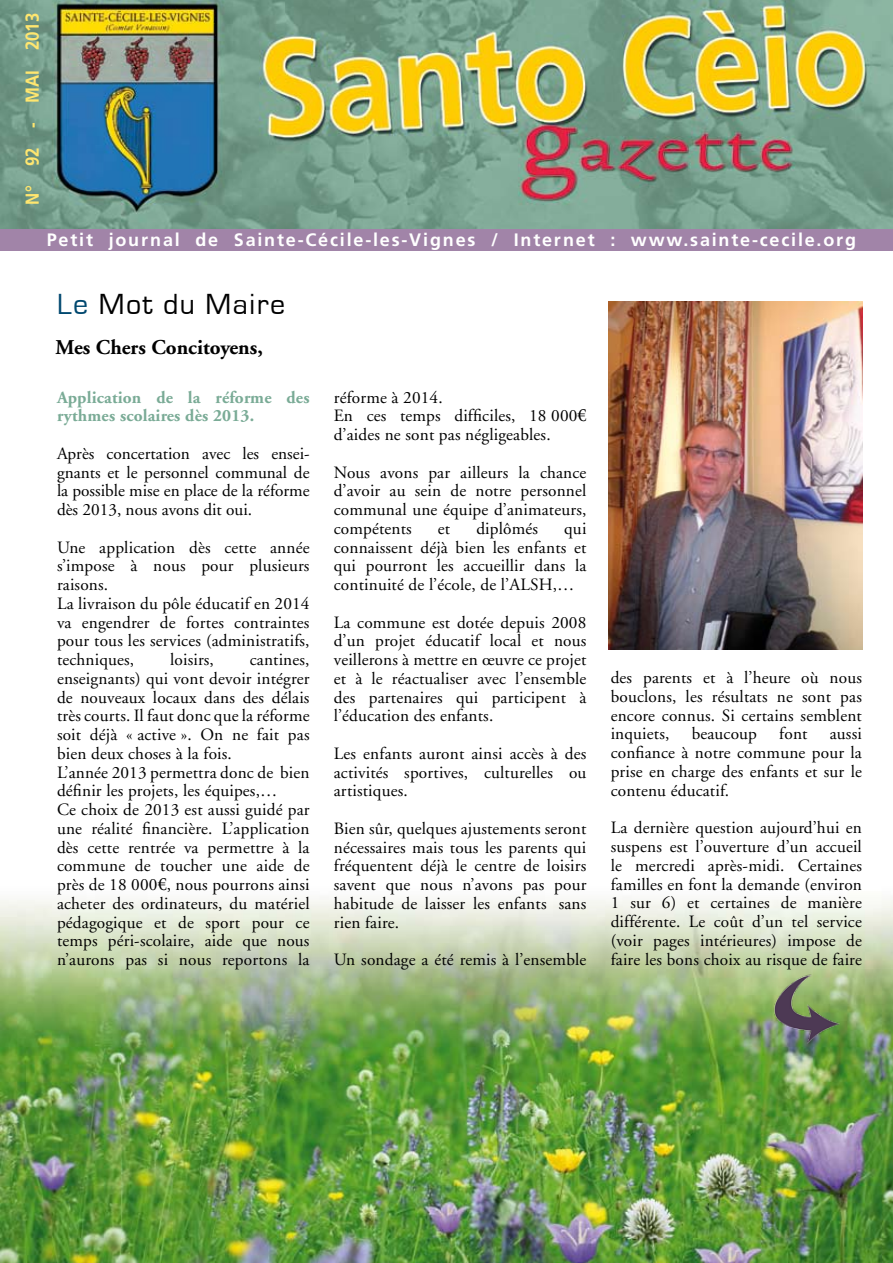
<style>
.page{position:relative;width:893px;height:1263px;background:#fff}
.page>*{position:absolute;margin:0;border:0;box-sizing:border-box;transform-origin:0 0}
.t1{font:30px "Eurostile";letter-spacing:.05em;color:#000}
.t2{font:700 21px "Adobe Garamond";color:#000}
.t3{font:700 18.75px "Frutiger";color:#ffe66f;scale:.9 1}
.t4{font:700 18px "Frutiger";letter-spacing:.1em;color:#fff}
.t5{font:17.25px/18.8px "Adobe Garamond";letter-spacing:.01em;color:#000;text-align:justify}
.t6{font:700 17.25px/18.8px "Adobe Garamond";letter-spacing:.01em;color:#7aab96}
.s1{color:#00486f}
.s2{font-family:"Le Monde Livre"}
</style>
<div class="page">
<img style="left:0;top:0;width:893px;height:230px">
<div style="left:0;top:230px;width:893px;height:21px;background:#a184a8"></div>
<img style="left:609px;top:302px;width:253px;height:347px">
<img style="left:0;top:899px;width:893px;height:364px">
<img style="left:751px;top:968px;width:102px;height:82px">
<p class="t3" style="left:21px;top:204px;width:215px;rotate:-90deg">N° 92 - MAI 2013</p>
<p class="t4" style="left:47px;top:230px;width:811px">Petit journal de Sainte-Cécile-les-Vignes / Internet : www.sainte-cecile.org</p>
<h1 class="t1" style="left:57px;top:288px;width:230px"><span class="s1">Le</span> Mot du Maire</h1>
<p class="t2" style="left:56px;top:336px;width:209px">Mes Chers Concitoyens,</p>
<p class="t6" style="left:57px;top:388px;width:254px">Application de la réforme des rythmes scolaires dès 2013.</p>
<p class="t5" style="left:57px;top:444px;width:254px">Après concertation avec les ensei&shy;gnants et le personnel communal de la possible mise en place de la réforme dès 2013, nous avons dit oui.</p>
<p class="t5" style="left:57px;top:538px;width:254px;text-align:left">Une application dès cette année s’impose à nous pour plusieurs raisons.<br>La livraison du pôle éducatif en 2014 va engendrer de fortes contraintes pour tous les services (administratifs, techniques,</p>
<p class="t5" style="left:170px;top:651px;width:45px">loisirs,</p>
<p class="t5" style="left:57px;top:651px;width:254px;text-align:left;text-indent:193px">cantines, enseignants) qui vont devoir intégrer de nouveaux locaux dans des délais très courts. Il faut donc que la réforme soit déjà « active ». On ne fait pas bien deux choses à la fois.<br>L’année 2013 permettra donc de bien définir les projets, les équipes,…<br>Ce choix de 2013 est aussi guidé par une réalité financière. L’application dès cette rentrée va permettre à la commune de toucher une aide de près de 18 000<span class="s2">€</span>, nous pourrons ainsi acheter des ordinateurs, du matériel pédagogique et de sport pour ce temps péri-scolaire, aide que nous n’aurons pas si nous reportons la</p>
<p class="t5" style="left:334px;top:388px;width:254px;text-align:left">réforme à 2014.<br>En ces temps difficiles, 18 000<span class="s2">€ </span>d’aides ne sont pas négligeables.</p>
<p class="t5" style="left:334px;top:463px;width:254px">Nous avons par ailleurs la chance d’avoir au sein de notre personnel communal une équipe d’animateurs, compétents</p>
<p class="t5" style="left:438px;top:519px;width:14px">et</p>
<p class="t5" style="left:476px;top:519px;width:63px">diplômés</p>
<p class="t5" style="left:334px;top:519px;width:254px;text-indent:230px">qui connaissent déjà bien les enfants et qui pourront les accueillir dans la continuité de l’école, de l’ALSH,…</p>
<p class="t5" style="left:334px;top:613px;width:254px">La commune est dotée depuis 2008 d’un projet éducatif local et nous veillerons à mettre en œuvre ce projet et à le réactualiser avec l’ensemble des partenaires qui participent à l’éducation des enfants.</p>
<p class="t5" style="left:334px;top:744px;width:254px">Les enfants auront ainsi accès à des activités sportives, culturelles ou artistiques.</p>
<p class="t5" style="left:334px;top:819px;width:254px">Bien sûr, quelques ajustements seront nécessaires mais tous les parents qui fréquentent déjà le centre de loisirs savent que nous n’avons pas pour habitude de laisser les enfants sans rien faire.</p>
<p class="t5" style="left:334px;top:951px;width:254px">Un sondage a été remis à l’ensemble</p>
<p class="t5" style="left:611px;top:669px;width:253px">des parents et à l’heure où nous bouclons, les résultats ne sont pas encore connus. Si certains semblent inquiets,</p>
<p class="t5" style="left:692px;top:725px;width:67px">beaucoup</p>
<p class="t5" style="left:779px;top:725px;width:30px">font</p>
<p class="t5" style="left:611px;top:725px;width:253px;text-indent:219px">aussi confiance à notre commune pour la prise en charge des enfants et sur le contenu éducatif.</p>
<p class="t5" style="left:611px;top:819px;width:253px">La dernière question aujourd’hui en suspens est l’ouverture d’un accueil le mercredi après-midi. Certaines familles en font la demande (environ 1 sur 6) et certaines de manière différente. Le coût d’un tel service (voir pages intérieures) impose de faire les bons choix au risque de faire</p>
</div>
